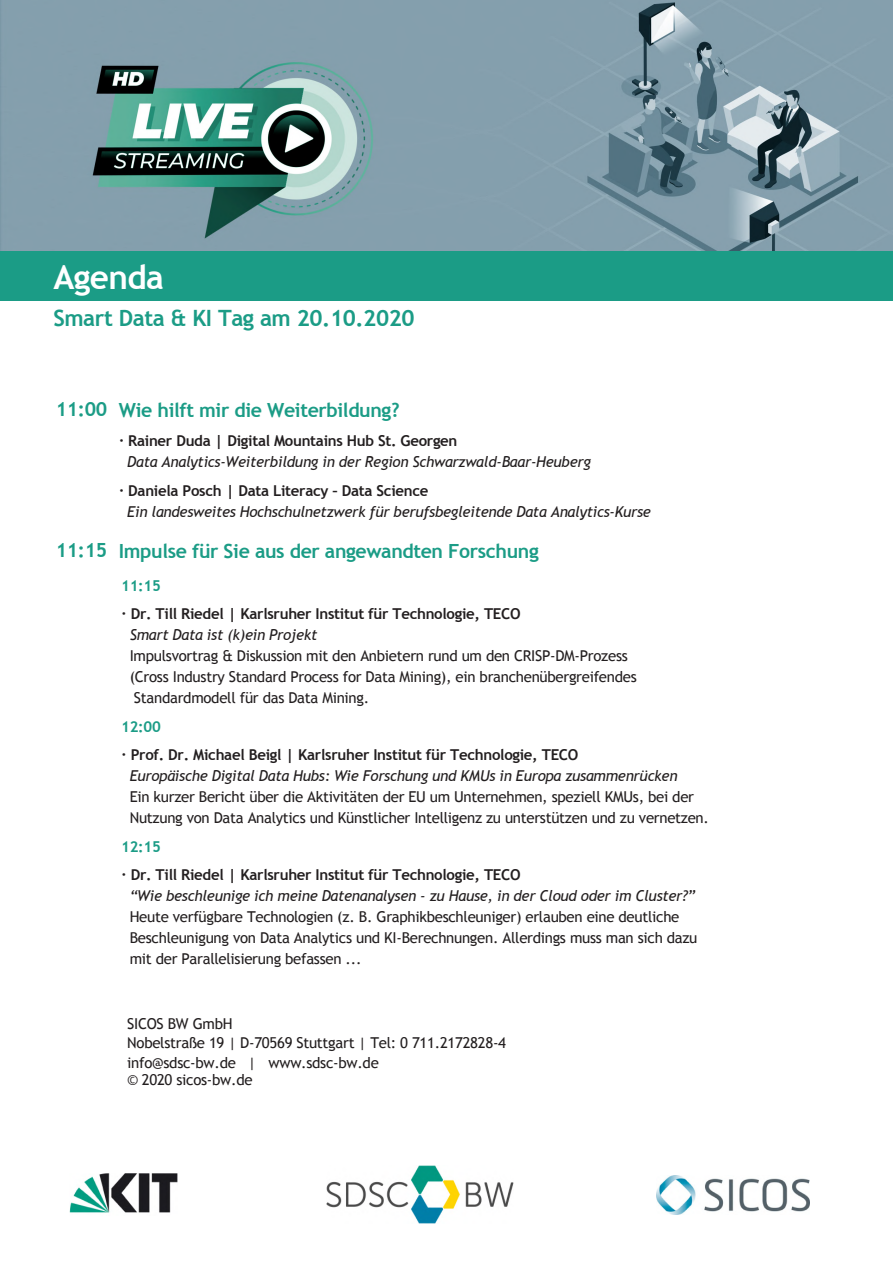
<style>
.page{position:relative;width:893px;height:1263px;background:#fff}
.page>*{position:absolute;margin:0;border:0;box-sizing:border-box;transform-origin:0 0}
.t1{font:700 33.3px "Trebuchet MS";letter-spacing:-.02em;color:#fff}
.t2{font:700 22.5px "Trebuchet MS";letter-spacing:-.02em;color:#1b9c86}
.t3{font:700 19.5px "Trebuchet MS";letter-spacing:-.02em;color:#1b9c86}
.t4{font:15px/21px "Trebuchet MS";letter-spacing:-.02em;color:#231f20}
.t5{font:italic 15px "Trebuchet MS";letter-spacing:-.02em;color:#231f20}
.t6{font:700 15px "Trebuchet MS";letter-spacing:-.02em;color:#231f20}
.t7{font:700 15px "Trebuchet MS";letter-spacing:-.02em;color:#1b9c86}
</style>
<div class="page">
<img style="left:0;top:0;width:893px;height:251px">
<div style="left:0;top:251px;width:893px;height:50px;background:#1b9c86"></div>
<img style="left:70px;top:1174px;width:108px;height:39px">
<img style="left:326px;top:1166px;width:188px;height:57px">
<img style="left:657px;top:1175px;width:153px;height:39px">
<h1 class="t1" style="left:53px;top:257px;width:112px">Agenda</h1>
<h2 class="t2" style="left:53px;top:304px;width:363px">Smart Data &amp; KI Tag am 20.10.2020</h2>
<h3 class="t3" style="left:56px;top:399px;width:345px">11:00 Wie hilft mir die Weiterbildung?</h3>
<p class="t6" style="left:119px;top:432px;width:340px">· Rainer Duda | Digital Mountains Hub St. Georgen</p>
<p class="t5" style="left:127px;top:453px;width:465px">Data Analytics-Weiterbildung in der Region Schwarzwald-Baar-Heuberg</p>
<p class="t6" style="left:119px;top:482px;width:311px">· Daniela Posch | Data Literacy – Data Science</p>
<p class="t5" style="left:127px;top:503px;width:525px">Ein landesweites Hochschulnetzwerk für berufsbegleitende Data Analytics-Kurse</p>
<h3 class="t3" style="left:56px;top:540px;width:484px">11:15 Impulse für Sie aus der angewandten Forschung</h3>
<p class="t7" style="left:121px;top:577px;width:41px">11:15</p>
<p class="t6" style="left:121px;top:605px;width:401px">· Dr. Till Riedel | Karlsruher Institut für Technologie, TECO</p>
<p class="t5" style="left:130px;top:626px;width:189px">Smart Data ist (k)ein Projekt</p>
<p class="t4" style="left:130px;top:645px;width:508px">Impulsvortrag &amp; Diskussion mit den Anbietern rund um den CRISP-DM-Prozess (Cross Industry Standard Process for Data Mining), ein branchenübergreifendes<br>Standardmodell für das Data Mining.</p>
<p class="t7" style="left:121px;top:718px;width:41px">12:00</p>
<p class="t6" style="left:121px;top:746px;width:459px">· Prof. Dr. Michael Beigl | Karlsruher Institut für Technologie, TECO</p>
<p class="t5" style="left:130px;top:767px;width:549px">Europäische Digital Data Hubs: Wie Forschung und KMUs in Europa zusammenrücken</p>
<p class="t4" style="left:130px;top:786px;width:581px">Ein kurzer Bericht über die Aktivitäten der EU um Unternehmen, speziell KMUs, bei der<br>Nutzung von Data Analytics und Künstlicher Intelligenz zu unterstützen und zu vernetzen.</p>
<p class="t7" style="left:121px;top:838px;width:41px">12:15</p>
<p class="t6" style="left:121px;top:866px;width:401px">· Dr. Till Riedel | Karlsruher Institut für Technologie, TECO</p>
<p class="t5" style="left:130px;top:887px;width:567px">“Wie beschleunige ich meine Datenanalysen - zu Hause, in der Cloud oder im Cluster?”</p>
<p class="t4" style="left:130px;top:906px;width:569px">Heute verfügbare Technologien (z. B. Graphikbeschleuniger) erlauben eine deutliche<br>Beschleunigung von Data Analytics und KI-Berechnungen. Allerdings muss man sich dazu mit der Parallelisierung befassen ...</p>
<p class="t4" style="left:127px;top:1013px;width:380px;line-height:19.5px">SICOS BW GmbH<br>Nobelstraße 19 | D-70569 Stuttgart | Tel: 0 711.2172828-4 info@sdsc-bw.de | www.sdsc-bw.de</p>
<p class="t4" style="left:127px;top:1069px;width:127px">© 2020 sicos-bw.de</p>
</div>
